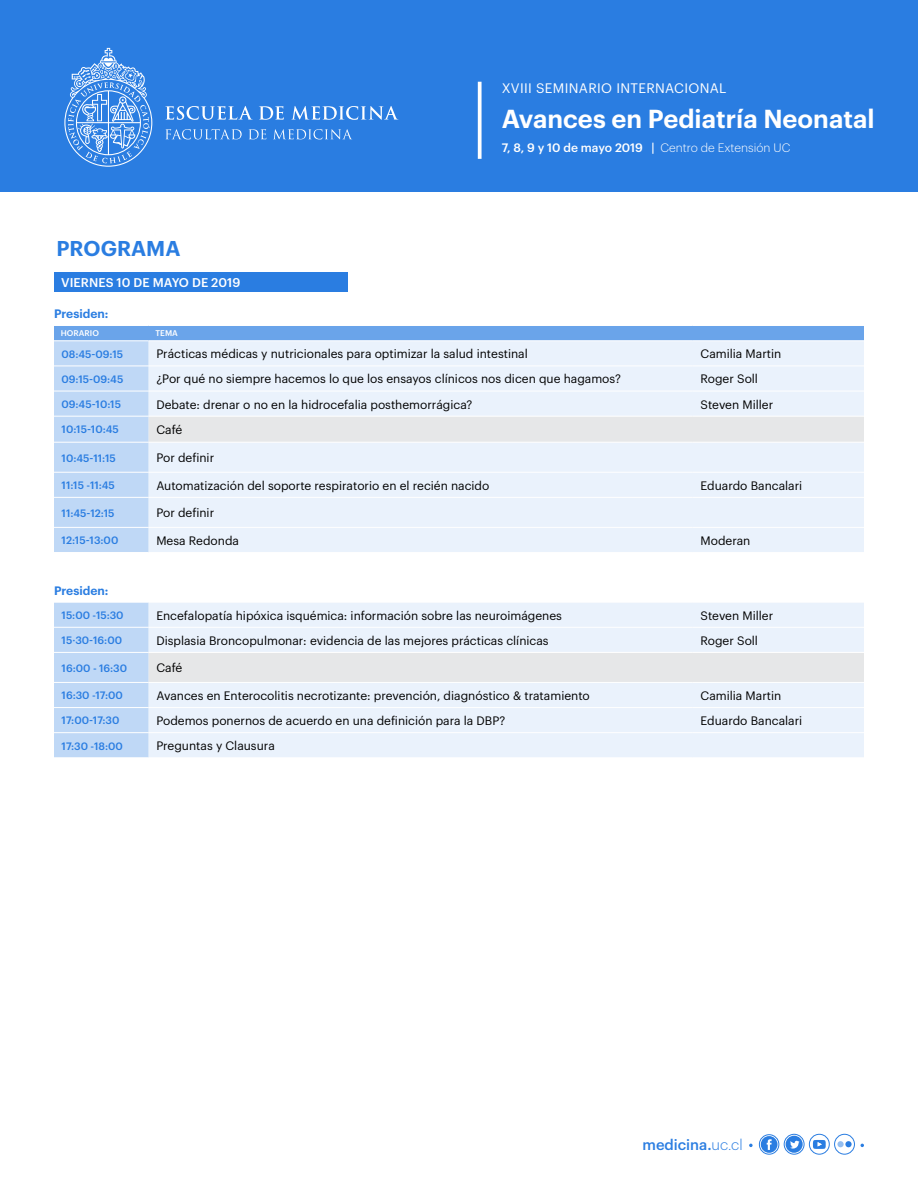
<style>
.page{position:relative;width:918px;height:1188px;background:#fff}
.page>*{position:absolute;margin:0;border:0;box-sizing:border-box;transform-origin:0 0}
.t1{font:600 25.5px "Graphik";color:#fff}
.t2{font:600 21px "Graphik";color:#2a7de1}
.t3{font:500 14.7px "Graphik";color:#2a7de1}
.t4{font:13.5px "Graphik";letter-spacing:.025em;color:#fff}
.t5{font:500 12.45px "Graphik";letter-spacing:.005em;color:#fff}
.t6{font:12px "Graphik";color:#000}
.t7{font:500 12px "Graphik";color:#fff}
.t8{font:600 12px "Graphik";color:#2a7de1}
.t9{font:500 10.5px "Graphik";color:#2a7de1}
.t10{font:500 8.1px "Graphik";color:#fff}
.s1{font-weight:300}
</style>
<div class="page">
<div style="left:0;top:0;width:918px;height:191px;background:#2a7de1"></div>
<svg style="left:64px;top:48px;width:88px;height:119px"></svg>
<svg style="left:165px;top:106px;width:88px;height:14px"></svg>
<svg style="left:259px;top:106px;width:25px;height:14px"></svg>
<svg style="left:291px;top:106px;width:107px;height:14px"></svg>
<svg style="left:165px;top:129px;width:77px;height:10px"></svg>
<svg style="left:249px;top:129px;width:17px;height:10px"></svg>
<svg style="left:273px;top:129px;width:79px;height:10px"></svg>
<svg style="left:478px;top:82px;width:4px;height:77px"></svg>
<div style="left:54px;top:272px;width:293px;height:20px;background:#2a7de1"></div>
<div style="left:837px;top:1141px;width:7px;height:6px;background:#94bef0;border-radius:50%"></div>
<div style="left:845px;top:1141px;width:7px;height:6px;background:#2a7de1;border-radius:50%"></div>
<div style="left:759px;top:1134px;width:20px;height:20px;border:1px solid #2a7de1;border-radius:50%"></div>
<div style="left:761px;top:1136px;width:17px;height:17px;background:#2a7de1;border-radius:50%"></div>
<svg style="left:767px;top:1139px;width:5px;height:11px"></svg>
<div style="left:784px;top:1134px;width:20px;height:20px;border:1px solid #2a7de1;border-radius:50%"></div>
<div style="left:786px;top:1136px;width:17px;height:17px;background:#2a7de1;border-radius:50%"></div>
<svg style="left:790px;top:1141px;width:10px;height:8px"></svg>
<div style="left:809px;top:1134px;width:21px;height:20px;border:1px solid #2a7de1;border-radius:50%"></div>
<div style="left:834px;top:1134px;width:21px;height:20px;border:1px solid #2a7de1;border-radius:50%"></div>
<svg style="left:749px;top:1144px;width:4px;height:3px"></svg>
<svg style="left:813px;top:1140px;width:13px;height:9px"></svg>
<svg style="left:54px;top:326px;width:810px;height:226px;background:#dce9f8"></svg>
<hr style="left:54px;top:340px;width:95px;height:1px;background:#fff">
<hr style="left:149px;top:340px;width:544px;height:1px;background:#fff">
<hr style="left:693px;top:340px;width:171px;height:1px;background:#fff">
<hr style="left:54px;top:365px;width:95px;height:1px;background:#fff">
<hr style="left:149px;top:365px;width:544px;height:1px;background:#fff">
<hr style="left:693px;top:365px;width:171px;height:1px;background:#fff">
<hr style="left:54px;top:391px;width:95px;height:1px;background:#fff">
<hr style="left:149px;top:391px;width:544px;height:1px;background:#fff">
<hr style="left:693px;top:391px;width:171px;height:1px;background:#fff">
<hr style="left:54px;top:416px;width:95px;height:1px;background:#fff">
<hr style="left:149px;top:416px;width:544px;height:1px;background:#fff">
<hr style="left:693px;top:416px;width:171px;height:1px;background:#fff">
<hr style="left:54px;top:442px;width:95px;height:1px;background:#fff">
<hr style="left:149px;top:442px;width:544px;height:1px;background:#fff">
<hr style="left:693px;top:442px;width:171px;height:1px;background:#fff">
<hr style="left:54px;top:472px;width:95px;height:1px;background:#fff">
<hr style="left:149px;top:472px;width:544px;height:1px;background:#fff">
<hr style="left:693px;top:472px;width:171px;height:1px;background:#fff">
<hr style="left:54px;top:497px;width:95px;height:1px;background:#fff">
<hr style="left:149px;top:497px;width:544px;height:1px;background:#fff">
<hr style="left:693px;top:497px;width:171px;height:1px;background:#fff">
<hr style="left:54px;top:527px;width:95px;height:1px;background:#fff">
<hr style="left:149px;top:527px;width:544px;height:1px;background:#fff">
<hr style="left:693px;top:527px;width:171px;height:1px;background:#fff">
<svg style="left:54px;top:603px;width:810px;height:154px;background:#e3ecf7"></svg>
<hr style="left:54px;top:627px;width:95px;height:1px;background:#fff">
<hr style="left:149px;top:627px;width:544px;height:1px;background:#fff">
<hr style="left:693px;top:627px;width:171px;height:1px;background:#fff">
<hr style="left:54px;top:652px;width:95px;height:1px;background:#fff">
<hr style="left:149px;top:652px;width:544px;height:1px;background:#fff">
<hr style="left:693px;top:652px;width:171px;height:1px;background:#fff">
<hr style="left:54px;top:682px;width:95px;height:1px;background:#fff">
<hr style="left:149px;top:682px;width:544px;height:1px;background:#fff">
<hr style="left:693px;top:682px;width:171px;height:1px;background:#fff">
<hr style="left:54px;top:707px;width:95px;height:1px;background:#fff">
<hr style="left:149px;top:707px;width:544px;height:1px;background:#fff">
<hr style="left:693px;top:707px;width:171px;height:1px;background:#fff">
<hr style="left:54px;top:732px;width:95px;height:1px;background:#fff">
<hr style="left:149px;top:732px;width:544px;height:1px;background:#fff">
<hr style="left:693px;top:732px;width:171px;height:1px;background:#fff">
<p class="t4" style="left:502px;top:78px;width:226px">XVIII SEMINARIO INTERNACIONAL</p>
<h1 class="t1" style="left:502px;top:99px;width:374px">Avances en Pediatría Neonatal</h1>
<h2 class="t2" style="left:56px;top:232px;width:126px">PROGRAMA</h2>
<p class="t5" style="left:61px;top:273px;width:181px">VIERNES 10 DE MAYO DE 2019</p>
<p class="t8" style="left:54px;top:305px;width:56px">Presiden:</p>
<p class="t7" style="left:502px;top:138px;width:290px">7, 8, 9 y 10 de mayo 2019 | <span class="s1">Centro de Extensión UC</span></p>
<p class="t10" style="left:61px;top:327px;width:40px">HORARIO</p>
<p class="t10" style="left:156px;top:327px;width:24px">TEMA</p>
<p class="t9" style="left:62px;top:346px;width:63px">08:45-09:15</p>
<p class="t6" style="left:156px;top:345px;width:373px">Prácticas médicas y nutricionales para optimizar la salud intestinal</p>
<p class="t6" style="left:701px;top:345px;width:82px">Camilia Martin</p>
<p class="t9" style="left:62px;top:371px;width:63px">09:15-09:45</p>
<p class="t6" style="left:156px;top:370px;width:466px">¿Por qué no siempre hacemos lo que los ensayos clínicos nos dicen que hagamos?</p>
<p class="t6" style="left:701px;top:370px;width:59px">Roger Soll</p>
<p class="t9" style="left:62px;top:396px;width:61px">09:45-10:15</p>
<p class="t6" style="left:156px;top:395px;width:318px">Debate: drenar o no en la hidrocefalia posthemorrágica?</p>
<p class="t6" style="left:701px;top:395px;width:74px">Steven Miller</p>
<p class="t9" style="left:62px;top:422px;width:59px">10:15-10:45</p>
<p class="t6" style="left:156px;top:421px;width:28px">Café</p>
<p class="t9" style="left:62px;top:450px;width:56px">10:45-11:15</p>
<p class="t6" style="left:156px;top:449px;width:59px">Por definir</p>
<p class="t9" style="left:62px;top:477px;width:55px">11:15 -11:45</p>
<p class="t6" style="left:156px;top:476px;width:335px">Automatización del soporte respiratorio en el recién nacido</p>
<p class="t6" style="left:701px;top:476px;width:103px">Eduardo Bancalari</p>
<p class="t9" style="left:62px;top:505px;width:54px">11:45-12:15</p>
<p class="t6" style="left:156px;top:504px;width:59px">Por definir</p>
<p class="t9" style="left:62px;top:532px;width:58px">12:15-13:00</p>
<p class="t6" style="left:156px;top:532px;width:84px">Mesa Redonda</p>
<p class="t6" style="left:701px;top:532px;width:51px">Moderan</p>
<p class="t8" style="left:54px;top:581px;width:56px">Presiden:</p>
<p class="t9" style="left:62px;top:607px;width:64px">15:00 -15:30</p>
<p class="t6" style="left:156px;top:606px;width:407px">Encefalopatía hipóxica isquémica: información sobre las neuroimágenes</p>
<p class="t6" style="left:701px;top:606px;width:74px">Steven Miller</p>
<p class="t9" style="left:62px;top:632px;width:62px">15·30-16:00</p>
<p class="t6" style="left:156px;top:631px;width:394px">Displasia Broncopulmonar: evidencia de las mejores prácticas clínicas</p>
<p class="t6" style="left:701px;top:631px;width:59px">Roger Soll</p>
<p class="t9" style="left:62px;top:660px;width:67px">16:00 - 16:30</p>
<p class="t6" style="left:156px;top:659px;width:28px">Café</p>
<p class="t9" style="left:62px;top:688px;width:63px">16:30 -17:00</p>
<p class="t6" style="left:156px;top:687px;width:435px">Avances en Enterocolitis necrotizante: prevención, diagnóstico &amp; tratamiento</p>
<p class="t6" style="left:701px;top:687px;width:82px">Camilia Martin</p>
<p class="t9" style="left:62px;top:713px;width:59px">17:00-17:30</p>
<p class="t6" style="left:156px;top:712px;width:350px">Podemos ponernos de acuerdo en una definición para la DBP?</p>
<p class="t6" style="left:701px;top:712px;width:103px">Eduardo Bancalari</p>
<p class="t9" style="left:62px;top:738px;width:63px">17:30 -18:00</p>
<p class="t6" style="left:156px;top:737px;width:120px">Preguntas y Clausura</p>
<p class="t3" style="left:643px;top:1134px;width:102px">medicina.<span class="s1">uc.cl</span></p>
</div>
